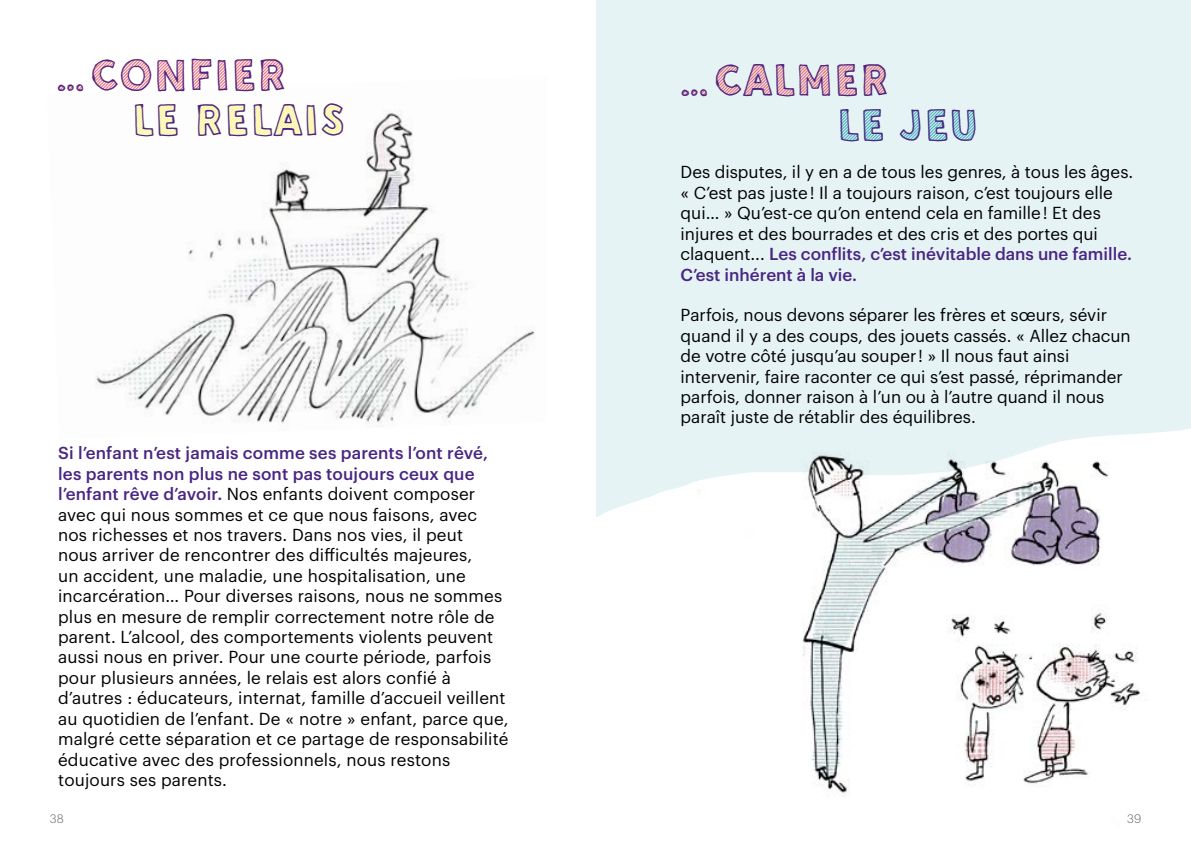
<style>
.page{position:relative;width:1191px;height:851px;background:#fff}
.page>*{position:absolute;margin:0;border:0;box-sizing:border-box;transform-origin:0 0}
.t1{font:46px "SD Sans One";color:#4a2683}
.t2{font:17px/20.4px "Graphik";letter-spacing:.01em;color:#000}
.t3{font:300 12px "Graphik";color:#646363}
.s1{font-weight:500;color:#4a2683}
</style>
<div class="page">
<div style="left:596px;top:0;width:595px;height:517px;background:#e6f3f5"></div>
<img style="left:96px;top:110px;width:439px;height:315px">
<img style="left:680px;top:376px;width:511px;height:421px">
<div style="left:676px;top:0;width:515px;height:60px;background:#e6f3f5"></div>
<h1 class="t1" style="left:57px;top:45px;width:232px">…CONFIER</h1>
<h1 class="t1" style="left:131px;top:90px;width:216px">LE RELAIS</h1>
<p class="t2" style="left:58px;top:441px;width:452px"><span class="s1">Si l’enfant n’est jamais comme ses parents l’ont rêvé, les parents non plus ne sont pas toujours ceux que l’enfant rêve d’avoir.</span> Nos enfants doivent composer avec qui nous sommes et ce que nous faisons, avec nos richesses et nos travers. Dans nos vies, il peut<br>nous arriver de rencontrer des difficultés majeures,<br>un accident, une maladie, une hospitalisation, une incarcération… Pour diverses raisons, nous ne sommes plus en mesure de remplir correctement notre rôle de parent. L’alcool, des comportements violents peuvent aussi nous en priver. Pour une courte période, parfois pour plusieurs années, le relais est alors confié à d’autres : éducateurs, internat, famille d’accueil veillent au quotidien de l’enfant. De « notre » enfant, parce que, malgré cette séparation et ce partage de responsabilité éducative avec des professionnels, nous restons toujours ses parents.</p>
<h1 class="t1" style="left:680px;top:51px;width:211px">…CALMER</h1>
<h1 class="t1" style="left:836px;top:95px;width:144px">LE JEU</h1>
<p class="t2" style="left:680px;top:161px;width:454px">Des disputes, il y en a de tous les genres, à tous les âges. « C’est pas juste ! Il a toujours raison, c’est toujours elle qui… » Qu’est-ce qu’on entend cela en famille ! Et des injures et des bourrades et des cris et des portes qui claquent... <span class="s1">Les conflits, c’est inévitable dans une famille.<br>C’est inhérent à la vie.</span></p>
<p class="t2" style="left:680px;top:303px;width:452px">Parfois, nous devons séparer les frères et sœurs, sévir quand il y a des coups, des jouets cassés. « Allez chacun de votre côté jusqu’au souper ! » Il nous faut ainsi intervenir, faire raconter ce qui s’est passé, réprimander parfois, donner raison à l’un ou à l’autre quand il nous paraît juste de rétablir des équilibres.</p>
<p class="t3" style="left:50px;top:810px;width:15px">38</p>
<p class="t3" style="left:1127px;top:810px;width:15px">39</p>
</div>
